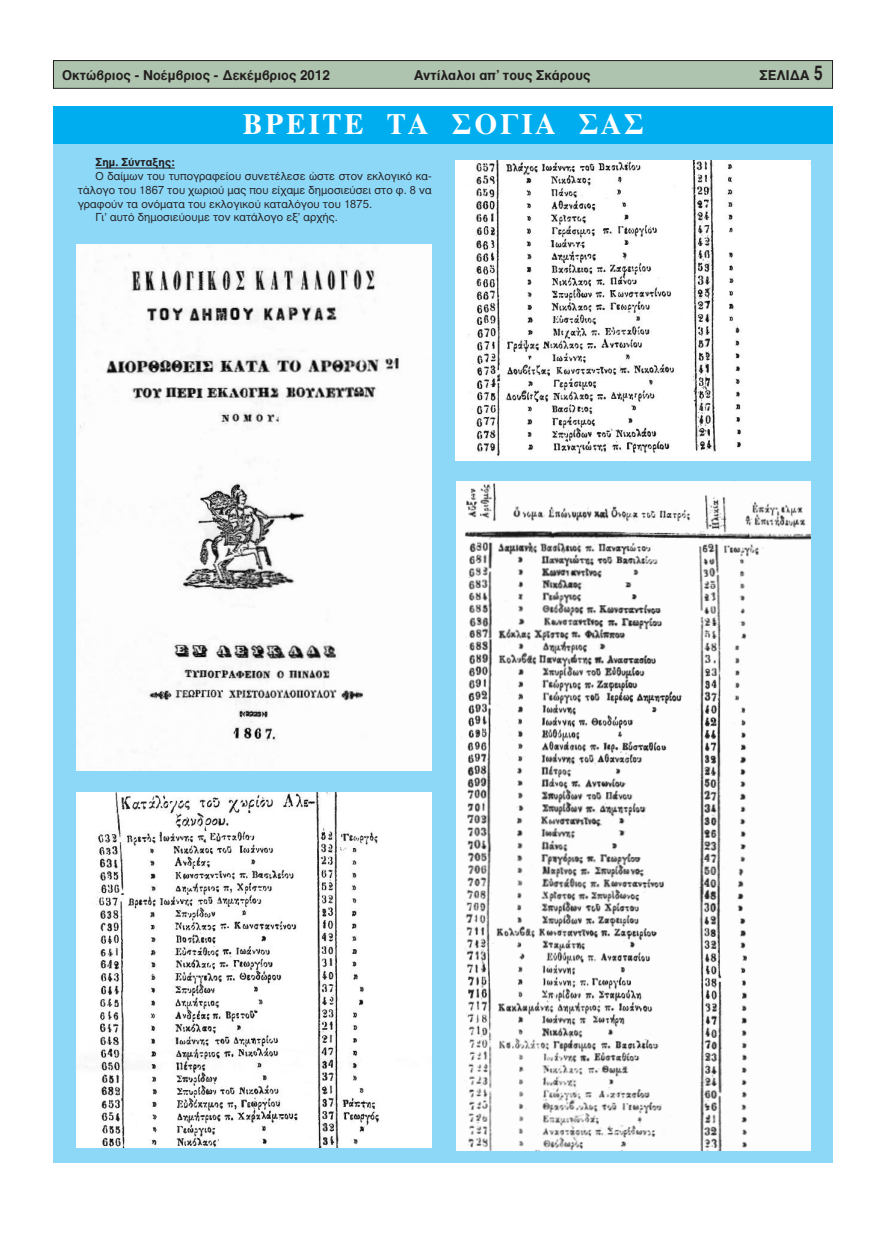
<style>
.page{position:relative;width:886px;height:1241px;background:#fff}
.page>*{position:absolute;margin:0;border:0;box-sizing:border-box;transform-origin:0 0}
.t1{font:30px "UB Times Bold";letter-spacing:.1em;color:#fff}
.t2{font:700 13.75px "Gr Helvetica";color:#231f20}
.t3{font:11.25px "Gr Helvetica";color:#231f20}
.t4{font:700 11.25px "Gr Helvetica";color:#231f20}
.s1{font-size:20px}
</style>
<div class="page">
<div style="left:53px;top:61px;width:779px;height:27px;background:#afc4ae"></div>
<div style="left:53px;top:60px;width:780px;height:29px;border:1px solid #231f20"></div>
<div style="left:53px;top:106px;width:780px;height:1056px;background:#8dd7f7"></div>
<div style="left:54px;top:106px;width:779px;height:37px;background:#00aeef"></div>
<img style="left:77px;top:244px;width:354px;height:526px">
<img style="left:77px;top:792px;width:354px;height:355px">
<img style="left:456px;top:161px;width:354px;height:299px">
<img style="left:456px;top:481px;width:355px;height:668px">
<hr style="left:96px;top:168px;width:79px;height:1px;background:#231f20">
<p class="t2" style="left:62px;top:68px;width:269px">Οκτώβριος - Νοέμβριος - Δεκέμβριος 2012</p>
<p class="t2" style="left:414px;top:68px;width:178px">Αντίλαλοι απ’ τους Σκάρους</p>
<p class="t2" style="left:759px;top:68px;width:65px">ΣΕΛΙΔΑ <span class="s1">5</span></p>
<h1 class="t1" style="left:243px;top:107px;width:402px">ΒΡΕΙΤΕ ΤΑ ΣΟΓΙΑ ΣΑΣ</h1>
<p class="t4" style="left:96px;top:156px;width:81px">Σημ. Σύνταξης:</p>
<p class="t3" style="left:96px;top:170px;width:338px">Ο δαίμων του τυπογραφείου συνετέλεσε ώστε στον εκλογικό κα-</p>
<p class="t3" style="left:78px;top:184px;width:355px">τάλογο του 1867 του χωριού μας που είχαμε δημοσιεύσει στο φ. 8 να</p>
<p class="t3" style="left:78px;top:198px;width:296px">γραφούν τα ονόματα του εκλογικού καταλόγου του 1875.</p>
<p class="t3" style="left:96px;top:212px;width:244px">Γι’ αυτό δημοσιεύουμε τον κατάλογο εξ’ αρχής.</p>
</div>
